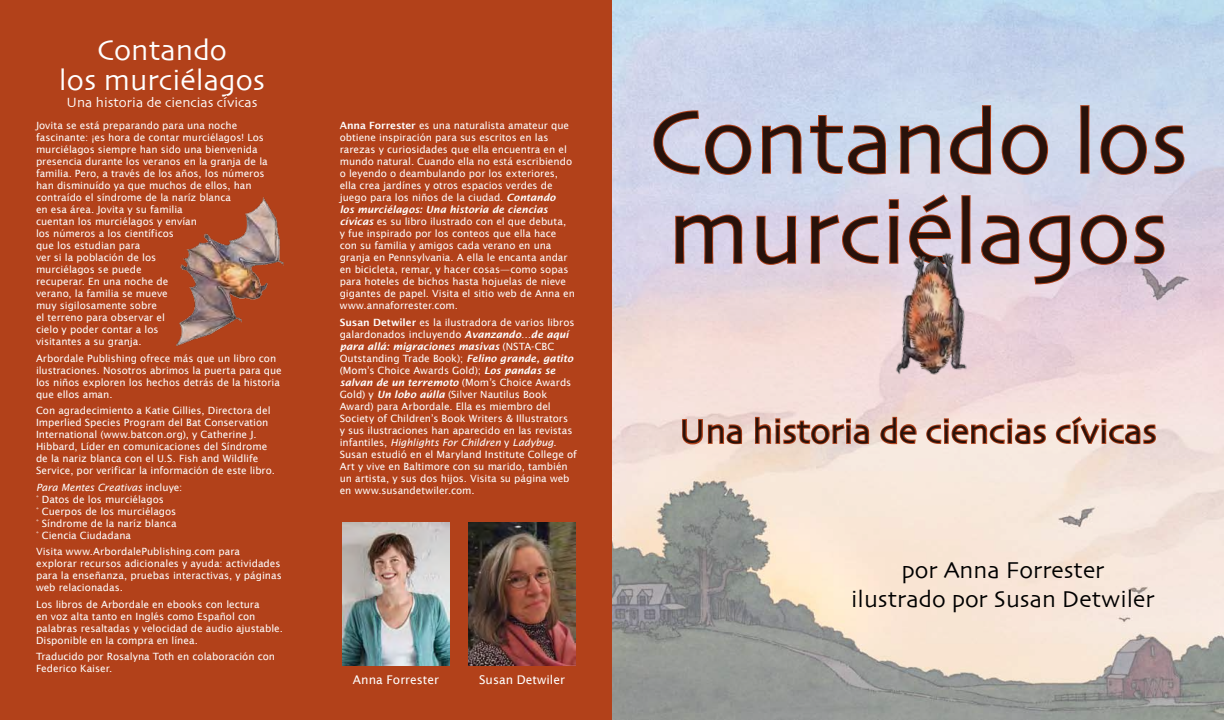
<style>
.page{position:relative;width:1224px;height:720px;background:#fff}
.page>*{position:absolute;margin:0;border:0;box-sizing:border-box;transform-origin:0 0}
.t1{font:93px/90px "Skia";color:#27120b}
.t2{font:35px "Skia";color:#27120b}
.t3{font:30px/30px "Skia";color:#fff;text-align:center}
.t4{font:24px/28.8px "Skia";color:#000;text-align:center}
.t5{font:14px "Skia";color:#fff}
.t6{font:12px "Lucida Sans";color:#fff}
.t7{font:10px/12px "Lucida Sans";color:#fff}
.s1{font-style:italic}
.s2{font-weight:600}
.s3{font-weight:600;font-style:italic}
</style>
<div class="page">
<img style="left:612px;top:0;width:612px;height:720px">
<div style="left:0;top:0;width:612px;height:720px;background:#b2411a"></div>
<img style="left:342px;top:522px;width:108px;height:144px">
<img style="left:468px;top:522px;width:108px;height:144px">
<svg style="left:652px;top:109px;width:100px;height:67px;background:#cbbfcd"></svg>
<svg style="left:761px;top:124px;width:42px;height:51px;background:#c5b3bc"></svg>
<svg style="left:809px;top:114px;width:78px;height:62px;background:#c5bbc5"></svg>
<svg style="left:899px;top:124px;width:42px;height:51px;background:#ccb7bb"></svg>
<svg style="left:949px;top:104px;width:43px;height:72px;background:#ccbdc3"></svg>
<svg style="left:1001px;top:124px;width:48px;height:52px;background:#cabac1"></svg>
<svg style="left:1079px;top:104px;width:11px;height:71px"></svg>
<svg style="left:1099px;top:124px;width:87px;height:52px;background:#c9b8c0"></svg>
<svg style="left:674px;top:213px;width:69px;height:52px;background:#cfb3bd"></svg>
<svg style="left:755px;top:215px;width:42px;height:51px;background:#d2b1b7"></svg>
<svg style="left:810px;top:213px;width:70px;height:52px;background:#d4b8bf"></svg>
<svg style="left:888px;top:198px;width:12px;height:46px"></svg>
<svg style="left:908px;top:193px;width:44px;height:51px;background:#d1b6bd"></svg>
<svg style="left:960px;top:194px;width:12px;height:50px"></svg>
<svg style="left:980px;top:214px;width:40px;height:52px;background:#d3b1b4"></svg>
<svg style="left:1028px;top:214px;width:43px;height:71px;background:#d6b5ba"></svg>
<svg style="left:1080px;top:214px;width:86px;height:52px;background:#d4b5bb"></svg>
<svg style="left:681px;top:418px;width:62px;height:28px;background:#d8a290"></svg>
<svg style="left:754px;top:416px;width:116px;height:30px;background:#d8a493"></svg>
<svg style="left:879px;top:416px;width:39px;height:29px"></svg>
<svg style="left:925px;top:417px;width:123px;height:28px;background:#deac9a"></svg>
<svg style="left:1054px;top:415px;width:104px;height:35px;background:#e1b7a8"></svg>
<img style="left:879px;top:244px;width:104px;height:140px">
<img style="left:176px;top:197px;width:108px;height:149px">
<h3 class="t3" style="left:59px;top:37px;width:208px">Contando<br>los murciélagos</h3>
<h3 class="t5" style="left:67px;top:94px;width:192px">Una historia de ciencias cívicas</h3>
<p class="t7" style="left:36px;top:120px;width:233px">Jovita se está preparando para una noche fascinante: ¡es hora de contar murciélagos! Los murciélagos siempre han sido una bienvenida presencia durante los veranos en la granja de la familia. Pero, a través de los años, los números han disminuído ya que muchos de ellos, han contraído el síndrome de la naríz blanca<br>en esa área. Jovita y su familia<br>cuentan los murciélagos y envían<br>los números a los científicos<br>que los estudian para<br>ver si la población de los<br>murciélagos se puede<br>recuperar. En una noche de<br>verano, la familia se mueve<br>muy sigilosamente sobre<br>el terreno para observar el<br>cielo y poder contar a los<br>visitantes a su granja.</p>
<p class="t7" style="left:36px;top:352px;width:247px">Arbordale Publishing ofrece más que un libro con ilustraciones. Nosotros abrimos la puerta para que los niños exploren los hechos detrás de la historia que ellos aman.</p>
<p class="t7" style="left:36px;top:405px;width:240px">Con agradecimiento a Katie Gillies, Directora del Imperlied Species Program del Bat Conservation International (www.batcon.org), y Catherine J.<br>Hibbard, Líder en comunicaciones del Síndrome de la nariz blanca con el U.S. Fish and Wildlife Service, por verificar la información de este libro.</p>
<p class="t7" style="left:36px;top:481px;width:148px"><span class="s1">Para Mentes Creativas</span> incluye: ° Datos de los murciélagos<br>° Cuerpos de los murciélagos<br>° Síndrome de la naríz blanca<br>° Ciencia Ciudadana</p>
<p class="t7" style="left:36px;top:546px;width:247px">Visita www.ArbordalePublishing.com para explorar recursos adicionales y ayuda: actividades para la enseñanza, pruebas interactivas, y páginas web relacionadas.</p>
<p class="t7" style="left:36px;top:598px;width:248px">Los libros de Arbordale en ebooks con lectura<br>en voz alta tanto en Inglés como Español con palabras resaltadas y velocidad de audio ajustable.<br>Disponible en la compra en línea.</p>
<p class="t7" style="left:36px;top:651px;width:241px">Traducido por Rosalyna Toth en colaboración con<br>Federico Kaiser.</p>
<p class="t7" style="left:340px;top:120px;width:237px"><span class="s2">Anna Forrester</span> es una naturalista amateur que obtiene inspiración para sus escritos en las rarezas y curiosidades que ella encuentra en el mundo natural. Cuando ella no está escribiendo o leyendo o deambulando por los exteriores, ella crea jardínes y otros espacios verdes de juego para los niños de la ciudad. <span class="s3">Contando<br>los murciélagos: Una historia de ciencias cívicas</span> es su libro ilustrado con el que debuta,<br>y fue inspirado por los conteos que ella hace con su familia y amigos cada verano en una granja en Pennsylvania. A ella le encanta andar en bicicleta, remar, y hacer cosas—como sopas para hoteles de bichos hasta hojuelas de nieve gigantes de papel. Visita el sitio web de Anna en www.annaforrester.com.</p>
<p class="t7" style="left:340px;top:316px;width:239px"><span class="s2">Susan Detwiler</span> es la ilustradora de varios libros galardonados incluyendo <span class="s3">Avanzando…de aquí para allá: migraciones masivas</span> (NSTA-CBC Outstanding Trade Book); <span class="s3">Felino grande, gatito </span>(Mom’s Choice Awards Gold); <span class="s3">Los pandas se salvan de un terremoto</span> (Mom’s Choice Awards Gold) y <span class="s3">Un lobo aúlla</span> (Silver Nautilus Book Award) para Arbordale. Ella es miembro del Society of Children’s Book Writers &amp; Illustrators<br>y sus ilustraciones han aparecido en las revistas infantiles, <span class="s1">Highlights For Children</span> y <span class="s1">Ladybug</span>.<br>Susan estudió en el Maryland Institute College of Art y vive en Baltimore con su marido, también un artista, y sus dos hijos. Visita su página web en www.susandetwiler.com.</p>
<p class="t6" style="left:353px;top:673px;width:88px">Anna Forrester</p>
<p class="t6" style="left:479px;top:673px;width:87px">Susan Detwiler</p>
<h1 class="t1" style="left:648px;top:103px;width:542px">Contando los murciélagos</h1>
<h2 class="t2" style="left:679px;top:410px;width:479px">Una historia de ciencias cívicas</h2>
<h3 class="t4" style="left:851px;top:557px;width:305px">por Anna Forrester ilustrado por Susan Detwiler</h3>
</div>
